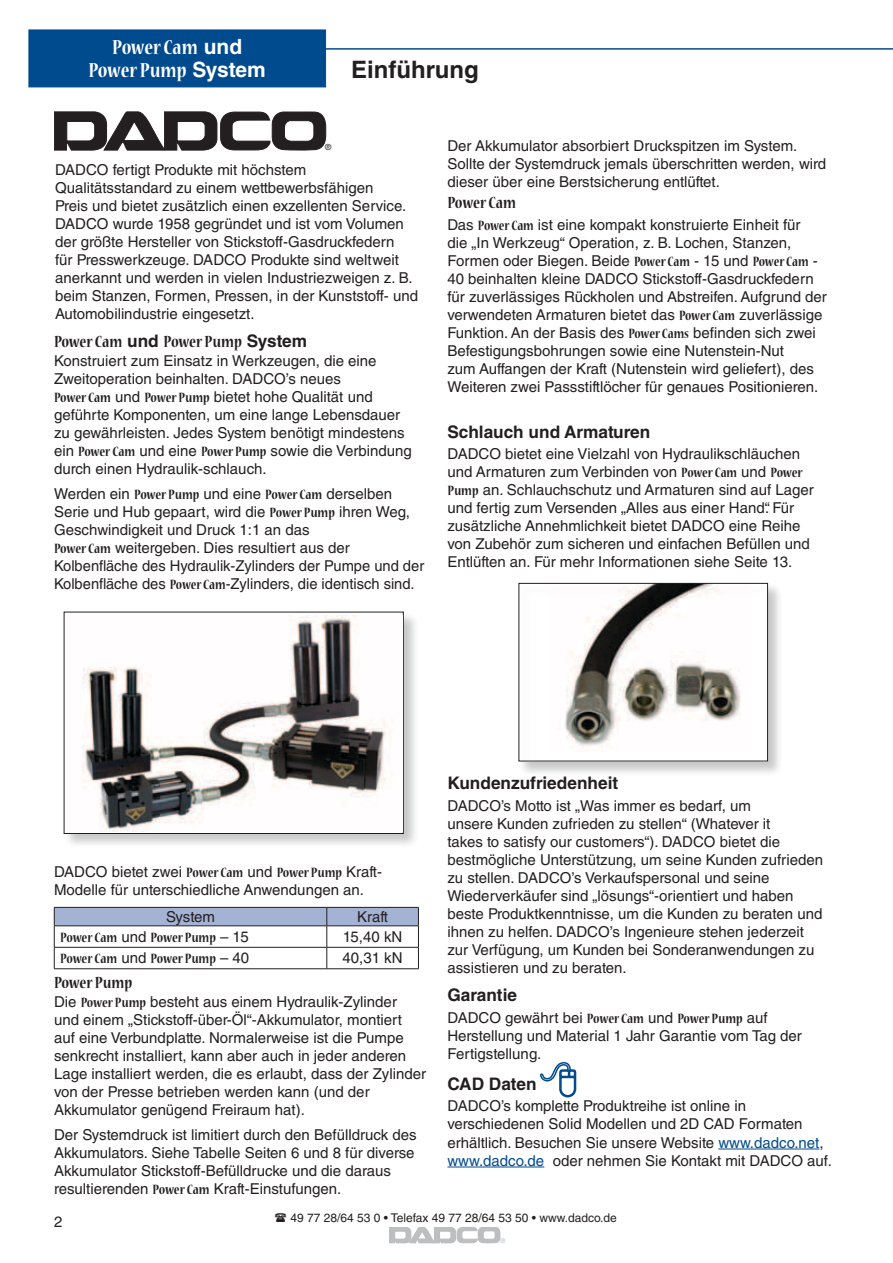
<style>
.page{position:relative;width:893px;height:1263px;background:#fff}
.page>*{position:absolute;margin:0;border:0;box-sizing:border-box;transform-origin:0 0}
.t1{font:700 24px "Helvetica LT Std";color:#231f20}
.t2{font:700 condensed 22.5px/23.2px "Nueva Std";color:#fff;text-align:center}
.t3{font:700 condensed 18px "Nueva Std";color:#231f20}
.t4{font:700 17.25px "Helvetica LT Std";color:#231f20}
.t5{font:15px/18px "Helvetica LT Std";color:#231f20}
.t6{font:700 condensed 15px "Nueva Std";color:#231f20}
.t7{font:12px "Helvetica LT Std";color:#231f20}
.t8{font:8.4px "Helvetica LT Std";color:#231f20}
.t9{font:6.45px "Helvetica LT Std";color:#bcbec0}
.s1{font-family:"Helvetica LT Std";font-stretch:normal;font-size:21px}
.s2{font-family:"Helvetica LT Std";font-stretch:normal;font-size:17.25px}
.s3{font-family:"Nueva Std";font-weight:700;font-stretch:condensed}
.s4{font-family:"Helvetica LT Std";font-weight:400;font-stretch:normal}
.s5{color:#004b8e}
</style>
<div class="page">
<div style="left:29px;top:30px;width:297px;height:57px;background:#004b8e"></div>
<hr style="left:295px;top:48px;width:598px;height:2px;background:#004b8e">
<svg style="left:389px;top:1227px;width:111px;height:16px"></svg>
<svg style="left:54px;top:112px;width:272px;height:39px"></svg>
<hr style="left:718px;top:1148px;width:101px;height:1px;background:#004b8e">
<hr style="left:447px;top:1166px;width:97px;height:1px;background:#004b8e">
<svg style="left:540px;top:1062px;width:37px;height:36px"></svg>
<div style="left:518px;top:582px;width:265px;height:194px;background:#231f20;opacity:.25"></div>
<div style="left:519px;top:583px;width:249px;height:178px;border:1px solid #231f20"></div>
<div style="left:63px;top:611px;width:356px;height:238px;background:#231f20;opacity:.25"></div>
<div style="left:64px;top:612px;width:340px;height:222px;border:1px solid #231f20"></div>
<img style="left:65px;top:616px;width:337px;height:215px">
<hr style="left:54px;top:968px;width:273px;height:1px;background:#231f20">
<hr style="left:327px;top:968px;width:92px;height:1px;background:#231f20">
<svg style="left:54px;top:907px;width:365px;height:61px"></svg>
<h2 class="t2" style="left:89px;top:37px;width:179px">Power Cam <span class="s1">und<br></span>Power Pump <span class="s1">System</span></h2>
<h1 class="t1" style="left:351px;top:55px;width:129px">Einführung</h1>
<p class="t8" style="left:325px;top:142px;width:8px">®</p>
<p class="t5" style="left:55px;top:161px;width:365px">DADCO fertigt Produkte mit höchstem Qualitätsstandard zu einem wettbewerbsfähigen<br>Preis und bietet zusätzlich einen exzellenten Service.<br>DADCO wurde 1958 gegründet und ist vom Volumen der größte Hersteller von Stickstoff-Gasdruckfedern<br>für Presswerkzeuge. DADCO Produkte sind weltweit anerkannt und werden in vielen Industriezweigen z. B. beim Stanzen, Formen, Pressen, in der Kunststoff- und Automobilindustrie eingesetzt.</p>
<p class="t3" style="left:54px;top:334px;width:255px">Power Cam <span class="s2">und</span> Power Pump <span class="s2">System</span></p>
<p class="t5" style="left:54px;top:352px;width:359px">Konstruiert zum Einsatz in Werkzeugen, die eine Zweitoperation beinhalten. DADCO’s neues<br><span class="s3">Power Cam</span> und <span class="s3">Power Pump</span> bietet hohe Qualität und geführte Komponenten, um eine lange Lebensdauer zu gewährleisten. Jedes System benötigt mindestens ein <span class="s3">Power Cam</span> und eine <span class="s3">Power Pump</span> sowie die Verbindung durch einen Hydraulik-schlauch.</p>
<p class="t5" style="left:54px;top:484px;width:372px">Werden ein <span class="s3">Power Pump</span> und eine <span class="s3">Power Cam</span> derselben Serie und Hub gepaart, wird die <span class="s3">Power Pump</span> ihren Weg, Geschwindigkeit und Druck 1:1 an das<br><span class="s3">Power Cam</span> weitergeben. Dies resultiert aus der Kolbenfläche des Hydraulik-Zylinders der Pumpe und der Kolbenfläche des <span class="s3">Power Cam</span>-Zylinders, die identisch sind.</p>
<p class="t5" style="left:447px;top:137px;width:380px">Der Akkumulator absorbiert Druckspitzen im System.<br>Sollte der Systemdruck jemals überschritten werden, wird dieser über eine Berstsicherung entlüftet.</p>
<p class="t3" style="left:447px;top:195px;width:70px">Power Cam</p>
<p class="t5" style="left:447px;top:215px;width:381px">Das <span class="s3">Power Cam</span> ist eine kompakt konstruierte Einheit für<br>die „In Werkzeug“ Operation, z. B. Lochen, Stanzen, Formen oder Biegen. Beide <span class="s3">Power Cam</span> - 15 und <span class="s3">Power Cam</span> - 40 beinhalten kleine DADCO Stickstoff-Gasdruckfedern für zuverlässiges Rückholen und Abstreifen. Aufgrund der verwendeten Armaturen bietet das <span class="s3">Power Cam</span> zuverlässige Funktion. An der Basis des <span class="s3">Power Cams</span> befinden sich zwei Befestigungsbohrungen sowie eine Nutenstein-Nut<br>zum Auffangen der Kraft (Nutenstein wird geliefert), des Weiteren zwei Passstiftlöcher für genaues Positionieren.</p>
<p class="t4" style="left:447px;top:421px;width:204px">Schlauch und Armaturen</p>
<p class="t5" style="left:447px;top:445px;width:368px">DADCO bietet eine Vielzahl von Hydraulikschläuchen und Armaturen zum Verbinden von <span class="s3">Power Cam</span> und <span class="s3">Power Pump</span> an. Schlauchschutz und Armaturen sind auf Lager und fertig zum Versenden „Alles aus einer Hand“. Für zusätzliche Annehmlichkeit bietet DADCO eine Reihe von Zubehör zum sicheren und einfachen Befüllen und Entlüften an. Für mehr Informationen siehe Seite 13.</p>
<p class="t5" style="left:54px;top:863px;width:330px">DADCO bietet zwei <span class="s3">Power Cam</span> und <span class="s3">Power Pump</span> Kraft-<br>Modelle für unterschiedliche Anwendungen an.</p>
<p class="t5" style="left:166px;top:908px;width:51px">System</p>
<p class="t5" style="left:357px;top:908px;width:32px">Kraft</p>
<p class="t6" style="left:60px;top:931px;width:190px">Power Cam <span class="s4">und</span> Power Pump <span class="s4">– 15</span></p>
<p class="t5" style="left:343px;top:928px;width:61px">15,40 kN</p>
<p class="t6" style="left:60px;top:952px;width:191px">Power Cam <span class="s4">und</span> Power Pump <span class="s4">– 40</span></p>
<p class="t5" style="left:343px;top:949px;width:62px">40,31 kN</p>
<p class="t3" style="left:54px;top:975px;width:80px">Power Pump</p>
<p class="t5" style="left:54px;top:992px;width:374px">Die <span class="s3">Power Pump</span> besteht aus einem Hydraulik-Zylinder<br>und einem „Stickstoff-über-Öl“-Akkumulator, montiert auf eine Verbundplatte. Normalerweise ist die Pumpe senkrecht installiert, kann aber auch in jeder anderen Lage installiert werden, die es erlaubt, dass der Zylinder von der Presse betrieben werden kann (und der Akkumulator genügend Freiraum hat).</p>
<p class="t5" style="left:54px;top:1125px;width:364px">Der Systemdruck ist limitiert durch den Befülldruck des Akkumulators. Siehe Tabelle Seiten 6 und 8 für diverse Akkumulator Stickstoff-Befülldrucke und die daraus resultierenden <span class="s3">Power Cam</span> Kraft-Einstufungen.</p>
<p class="t4" style="left:447px;top:773px;width:172px">Kundenzufriedenheit</p>
<p class="t5" style="left:447px;top:796px;width:377px">DADCO’s Motto ist „Was immer es bedarf, um<br>unsere Kunden zufrieden zu stellen“ (Whatever it<br>takes to satisfy our customers“). DADCO bietet die bestmögliche Unterstützung, um seine Kunden zufrieden zu stellen. DADCO’s Verkaufspersonal und seine Wiederverkäufer sind „lösungs“-orientiert und haben beste Produktkenntnisse, um die Kunden zu beraten und ihnen zu helfen. DADCO’s Ingenieure stehen jederzeit zur Verfügung, um Kunden bei Sonderanwendungen zu assistieren und zu beraten.</p>
<p class="t4" style="left:447px;top:984px;width:71px">Garantie</p>
<p class="t5" style="left:447px;top:1008px;width:356px">DADCO gewährt bei <span class="s3">Power Cam</span> und <span class="s3">Power Pump</span> auf<br>Herstellung und Material 1 Jahr Garantie vom Tag der<br>Fertigstellung.</p>
<p class="t4" style="left:447px;top:1073px;width:91px">CAD Daten</p>
<p class="t5" style="left:447px;top:1097px;width:386px">DADCO’s komplette Produktreihe ist online in verschiedenen Solid Modellen und 2D CAD Formaten erhältlich. Besuchen Sie unsere Website <span class="s5">www.dadco.net</span>, <span class="s5">www.dadco.de</span> oder nehmen Sie Kontakt mit DADCO auf.</p>
<p class="t5" style="left:54px;top:1213px;width:10px">2</p>
<p class="t7" style="left:291px;top:1211px;width:328px">49 77 28/64 53 0 • Telefax 49 77 28/64 53 50 • www.dadco.de</p>
<p class="t9" style="left:500px;top:1237px;width:6px">®</p>
</div>
